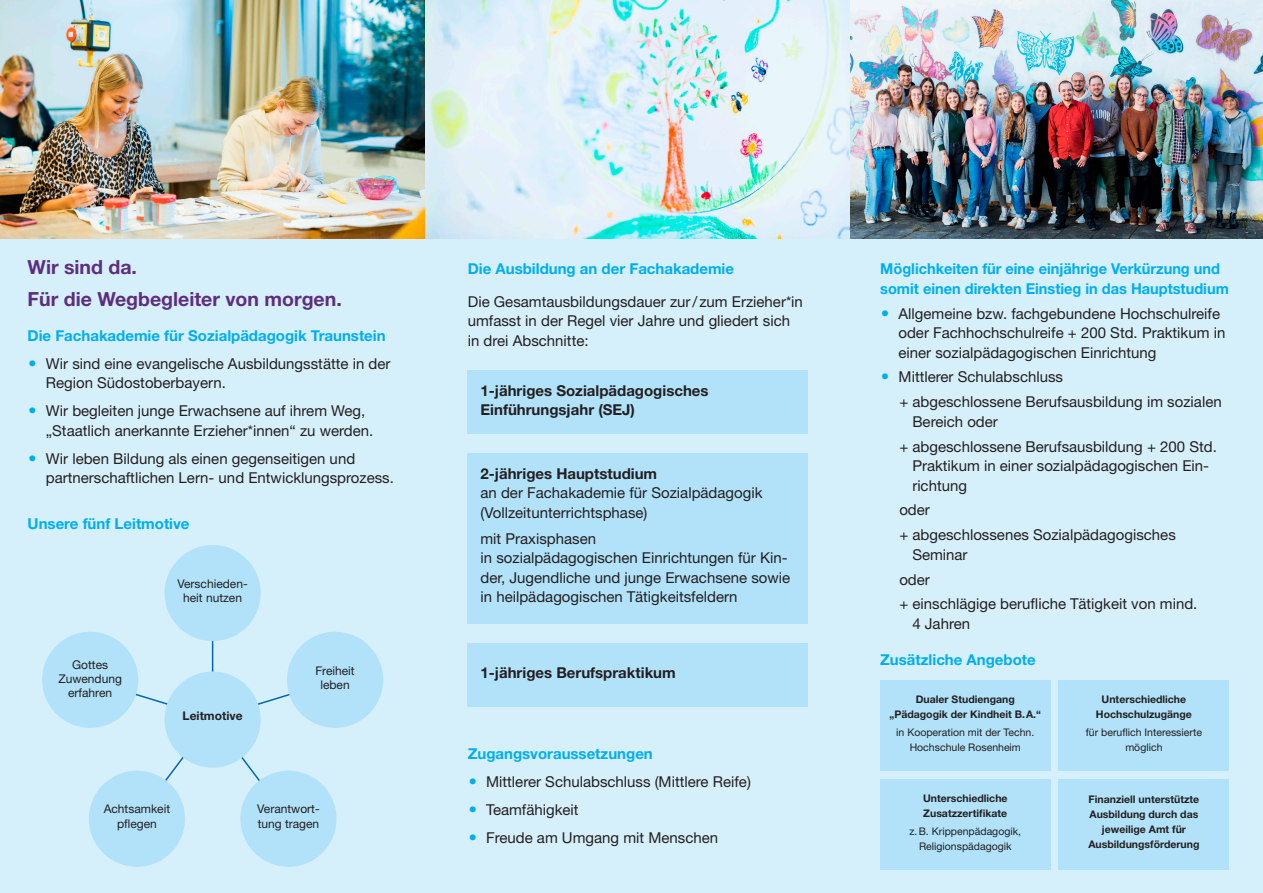
<style>
.page{position:relative;width:1263px;height:893px;background:#d6f0fb}
.page>*{position:absolute;margin:0;border:0;box-sizing:border-box;transform-origin:0 0}
.t1{font:700 19.5px "Helvetica Neue LT Std";color:#5e2e7e}
.t2{font:15px/19.5px "Helvetica Neue LT Std";color:#231f20}
.t3{font:700 15px "Helvetica Neue LT Std";color:#00aeef}
.t4{font:700 15px "Helvetica Neue LT Std";color:#231f20}
.t5{font:12px/14.4px "Helvetica Neue LT Std";color:#231f20;text-align:center}
.t6{font:700 12px "Helvetica Neue LT Std";color:#231f20}
.t7{font:700 10.5px/15px "Helvetica Neue LT Std";color:#231f20}
.t8{font:10.5px/15px "Helvetica Neue LT Std";color:#231f20;text-align:center}
.s1{color:#00aeef}
.s2{font-weight:700}
</style>
<div class="page">
<img style="left:0;top:0;width:425px;height:238px">
<svg style="left:425px;top:0;width:425px;height:238px;fill:#e3f0fa"></svg>
<img style="left:850px;top:0;width:413px;height:238px">
<div style="left:468px;top:370px;width:340px;height:64px;background:#b1e2f9"></div>
<div style="left:468px;top:643px;width:340px;height:64px;background:#b1e2f9"></div>
<div style="left:880px;top:680px;width:170px;height:91px;background:#b1e2f9"></div>
<div style="left:1059px;top:680px;width:170px;height:91px;background:#b1e2f9"></div>
<div style="left:880px;top:779px;width:170px;height:91px;background:#b1e2f9"></div>
<div style="left:1059px;top:779px;width:170px;height:91px;background:#b1e2f9"></div>
<div style="left:468px;top:453px;width:340px;height:170px;background:#b1e2f9"></div>
<svg style="left:131px;top:692px;width:41px;height:15px"></svg>
<svg style="left:258px;top:692px;width:35px;height:13px"></svg>
<svg style="left:164px;top:753px;width:20px;height:32px"></svg>
<svg style="left:242px;top:758px;width:19px;height:23px"></svg>
<hr style="left:212px;top:639px;width:1px;height:34px;background:#0166b3">
<div style="left:42px;top:632px;width:96px;height:96px;background:#b1e2f9;border-radius:50%"></div>
<div style="left:287px;top:632px;width:96px;height:96px;background:#b1e2f9;border-radius:50%"></div>
<div style="left:165px;top:545px;width:96px;height:96px;background:#b1e2f9;border-radius:50%"></div>
<div style="left:240px;top:771px;width:97px;height:96px;background:#b1e2f9;border-radius:50%"></div>
<div style="left:89px;top:771px;width:96px;height:96px;background:#b1e2f9;border-radius:50%"></div>
<div style="left:165px;top:671px;width:96px;height:97px;background:#b1e2f9;border-radius:50%"></div>
<p class="t1" style="left:28px;top:260px;width:111px">Wir sind da.</p>
<p class="t1" style="left:28px;top:293px;width:316px">Für die Wegbegleiter von morgen.</p>
<p class="t3" style="left:28px;top:330px;width:359px">Die Fachakademie für Sozialpädagogik Traunstein</p>
<p class="t2" style="left:46px;top:355px;width:346px;text-indent:-18px"><span class="s1">●</span> Wir sind eine evangelische Ausbildungsstätte in der<br>Region Südostoberbayern.</p>
<p class="t2" style="left:46px;top:403px;width:329px;text-indent:-18px"><span class="s1">●</span> Wir begleiten junge Erwachsene auf ihrem Weg, „Staatlich anerkannte Erzieher*innen“ zu werden.</p>
<p class="t2" style="left:46px;top:450px;width:350px;text-indent:-18px"><span class="s1">●</span> Wir leben Bildung als einen gegenseitigen und partnerschaftlichen Lern- und Entwicklungsprozess.</p>
<p class="t3" style="left:28px;top:519px;width:163px">Unsere fünf Leitmotive</p>
<p class="t5" style="left:72px;top:658px;width:38px">Gottes</p>
<p class="t5" style="left:58px;top:673px;width:65px">Zuwendung</p>
<p class="t5" style="left:68px;top:687px;width:46px">erfahren</p>
<p class="t5" style="left:177px;top:577px;width:72px">Verschieden&shy;heit nutzen</p>
<p class="t6" style="left:183px;top:712px;width:61px">Leitmotive</p>
<p class="t5" style="left:315px;top:664px;width:41px">Freiheit</p>
<p class="t5" style="left:320px;top:679px;width:31px">leben</p>
<p class="t5" style="left:104px;top:803px;width:68px">Achtsamkeit pflegen</p>
<p class="t5" style="left:257px;top:803px;width:64px;text-align:left">Verantwort&shy;tung tragen</p>
<p class="t3" style="left:468px;top:264px;width:268px">Die Ausbildung an der Fachakademie</p>
<p class="t2" style="left:468px;top:293px;width:337px">Die Gesamtausbildungsdauer zur / zum Erzieher*in umfasst in der Regel vier Jahre und gliedert sich in drei Abschnitte:</p>
<p class="t4" style="left:480px;top:385px;width:230px">1-jähriges Sozialpädagogisches</p>
<p class="t4" style="left:480px;top:404px;width:156px">Einführungsjahr (SEJ)</p>
<p class="t2" style="left:480px;top:465px;width:283px"><span class="s2">2-jähriges Hauptstudium<br></span>an der Fachakademie für Sozialpädagogik (Vollzeitunterrichtsphase)</p>
<p class="t2" style="left:480px;top:530px;width:117px">mit Praxisphasen</p>
<p class="t2" style="left:480px;top:550px;width:311px">in sozialpädagogischen Einrichtungen für Kin&shy;der, Jugendliche und junge Erwachsene sowie in heilpädagogischen Tätigkeitsfeldern</p>
<p class="t4" style="left:480px;top:668px;width:197px">1-jähriges Berufspraktikum</p>
<p class="t3" style="left:468px;top:748px;width:187px">Zugangsvoraussetzungen</p>
<p class="t2" style="left:468px;top:774px;width:285px"><span class="s1">●</span> Mittlerer Schulabschluss (Mittlere Reife)</p>
<p class="t2" style="left:468px;top:802px;width:112px"><span class="s1">●</span> Teamfähigkeit</p>
<p class="t2" style="left:468px;top:830px;width:252px"><span class="s1">●</span> Freude am Umgang mit Menschen</p>
<p class="t3" style="left:880px;top:264px;width:341px">Möglichkeiten für eine einjährige Verkürzung und</p>
<p class="t3" style="left:880px;top:283px;width:350px">somit einen direkten Einstieg in das Hauptstudium</p>
<p class="t2" style="left:898px;top:305px;width:328px;text-indent:-18px"><span class="s1">●</span> Allgemeine bzw. fachgebundene Hochschulreife oder Fachhochschulreife + 200 Std. Praktikum in einer sozialpädagogischen Einrichtung</p>
<p class="t2" style="left:880px;top:369px;width:184px"><span class="s1">●</span> Mittlerer Schulabschluss</p>
<p class="t2" style="left:912px;top:394px;width:311px;text-indent:-13px">+ abgeschlossene Berufsausbildung im sozialen<br>Bereich oder</p>
<p class="t2" style="left:912px;top:438px;width:306px;text-indent:-13px">+ abgeschlossene Berufsausbildung + 200 Std.<br>Praktikum in einer sozialpädagogischen Ein&shy;richtung</p>
<p class="t2" style="left:899px;top:502px;width:32px">oder</p>
<p class="t2" style="left:912px;top:527px;width:265px;text-indent:-13px">+ abgeschlossenes Sozialpädagogisches<br>Seminar</p>
<p class="t2" style="left:899px;top:571px;width:32px">oder</p>
<p class="t2" style="left:912px;top:596px;width:287px;text-indent:-13px">+ einschlägige berufliche Tätigkeit von mind.<br>4 Jahren</p>
<p class="t3" style="left:880px;top:655px;width:157px">Zusätzliche Angebote</p>
<p class="t7" style="left:916px;top:693px;width:100px">Dualer Studiengang</p>
<p class="t7" style="left:889px;top:708px;width:153px">„Pädagogik der Kindheit B.A.“</p>
<p class="t8" style="left:896px;top:726px;width:140px">in Kooperation mit der Techn.</p>
<p class="t8" style="left:910px;top:741px;width:113px">Hochschule Rosenheim</p>
<p class="t7" style="left:923px;top:792px;width:86px">Unterschiedliche<br>Zusatzzertifikate</p>
<p class="t8" style="left:909px;top:825px;width:113px">z. B. Krippenpädagogik,<br>Religionspädagogik</p>
<p class="t7" style="left:1102px;top:693px;width:86px">Unterschiedliche</p>
<p class="t7" style="left:1096px;top:708px;width:98px">Hochschulzugänge</p>
<p class="t8" style="left:1086px;top:726px;width:118px">für beruflich Interessierte</p>
<p class="t8" style="left:1125px;top:741px;width:39px">möglich</p>
<p class="t7" style="left:1088px;top:793px;width:112px">Finanziell unterstützte</p>
<p class="t7" style="left:1088px;top:808px;width:113px;text-align:center">Ausbildung durch das jeweilige Amt für<br>Ausbildungsförderung</p>
</div>
